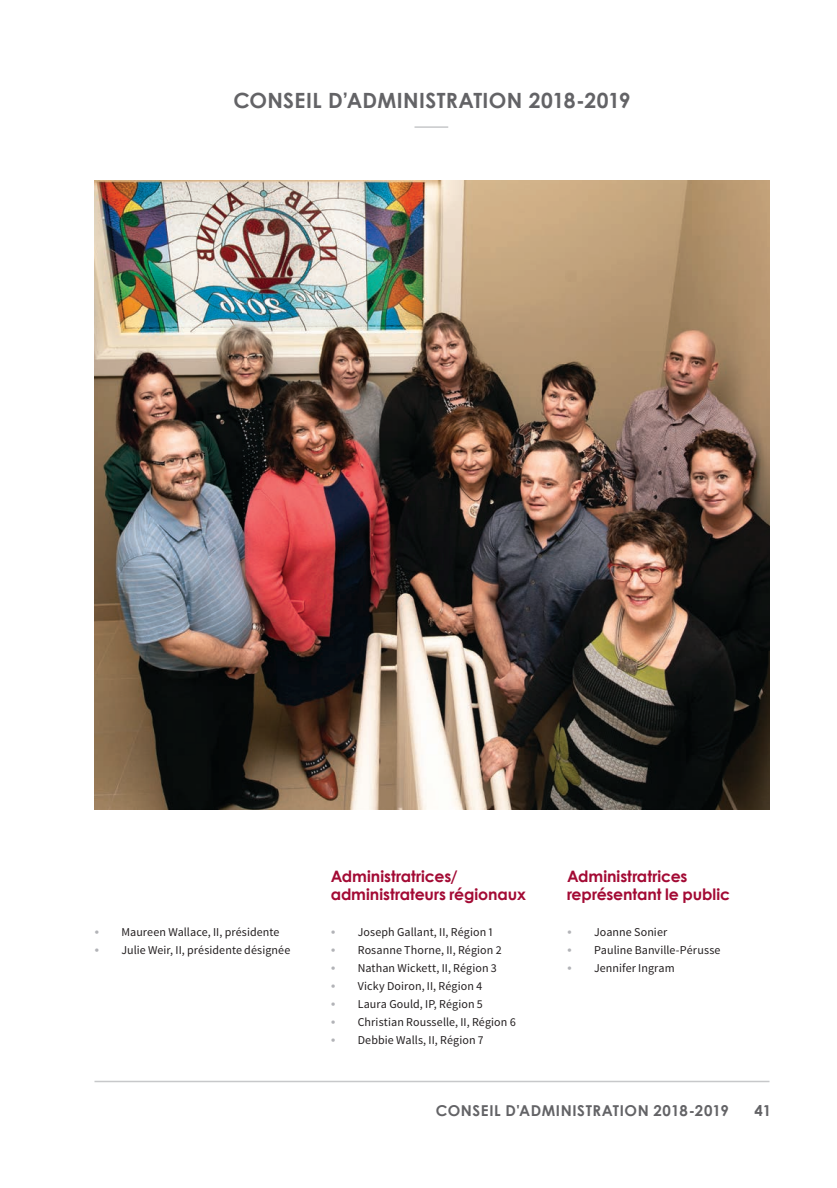
<style>
.page{position:relative;width:837px;height:1188px;background:#fff}
.page>*{position:absolute;margin:0;border:0;box-sizing:border-box;transform-origin:0 0}
.t1{font:700 21px "Century Gothic";letter-spacing:.015em;color:#636366}
.t2{font:700 15.75px/18px "Century Gothic";letter-spacing:-.005em;color:#a30a34}
.t3{font:700 15px "Century Gothic";letter-spacing:.04em;color:#636366}
.t4{font:700 15px "Century Gothic";letter-spacing:.01em;color:#636366}
.t5{font:12px "Source Sans Pro";letter-spacing:.01em;color:#231f20}
.s1{font-family:"Milo OT";font-size:13.5px;color:#b2b3b7}
</style>
<div class="page">
<img style="left:94px;top:180px;width:676px;height:630px">
<hr style="left:94px;top:1081px;width:676px;height:1px;background:#c7c8ca">
<hr style="left:415px;top:126px;width:33px;height:2px;background:#c7c8ca">
<p class="t1" style="left:233px;top:84px;width:399px">CONSEIL D’ADMINISTRATION 2018-2019</p>
<p class="t5" style="left:94px;top:925px;width:187px"><span class="s1">•</span> Maureen Wallace, II, présidente</p>
<p class="t5" style="left:94px;top:943px;width:197px"><span class="s1">•</span> Julie Weir, II, présidente désignée</p>
<p class="t2" style="left:331px;top:867px;width:197px">Administratrices/ administrateurs régionaux</p>
<p class="t5" style="left:331px;top:925px;width:164px"><span class="s1">•</span> Joseph Gallant, II, Région 1</p>
<p class="t5" style="left:331px;top:943px;width:172px"><span class="s1">•</span> Rosanne Thorne, II, Région 2</p>
<p class="t5" style="left:331px;top:961px;width:168px"><span class="s1">•</span> Nathan Wickett, II, Région 3</p>
<p class="t5" style="left:331px;top:979px;width:153px"><span class="s1">•</span> Vicky Doiron, II, Région 4</p>
<p class="t5" style="left:331px;top:997px;width:154px"><span class="s1">•</span> Laura Gould, IP, Région 5</p>
<p class="t5" style="left:331px;top:1015px;width:187px"><span class="s1">•</span> Christian Rousselle, II, Région 6</p>
<p class="t5" style="left:331px;top:1033px;width:154px"><span class="s1">•</span> Debbie Walls, II, Région 7</p>
<p class="t2" style="left:567px;top:867px;width:165px">Administratrices représentant le public</p>
<p class="t5" style="left:567px;top:925px;width:102px"><span class="s1">•</span> Joanne Sonier</p>
<p class="t5" style="left:567px;top:943px;width:155px"><span class="s1">•</span> Pauline Banville-Pérusse</p>
<p class="t5" style="left:567px;top:961px;width:109px"><span class="s1">•</span> Jennifer Ingram</p>
<p class="t3" style="left:436px;top:1099px;width:13px">Con</p>
<p class="t3" style="left:472px;top:1099px;width:123px">seil d'admin istrat</p>
<p class="t4" style="left:620px;top:1099px;width:111px">ion 2018-2019</p>
<p class="t3" style="left:754px;top:1099px;width:18px">41</p>
</div>
